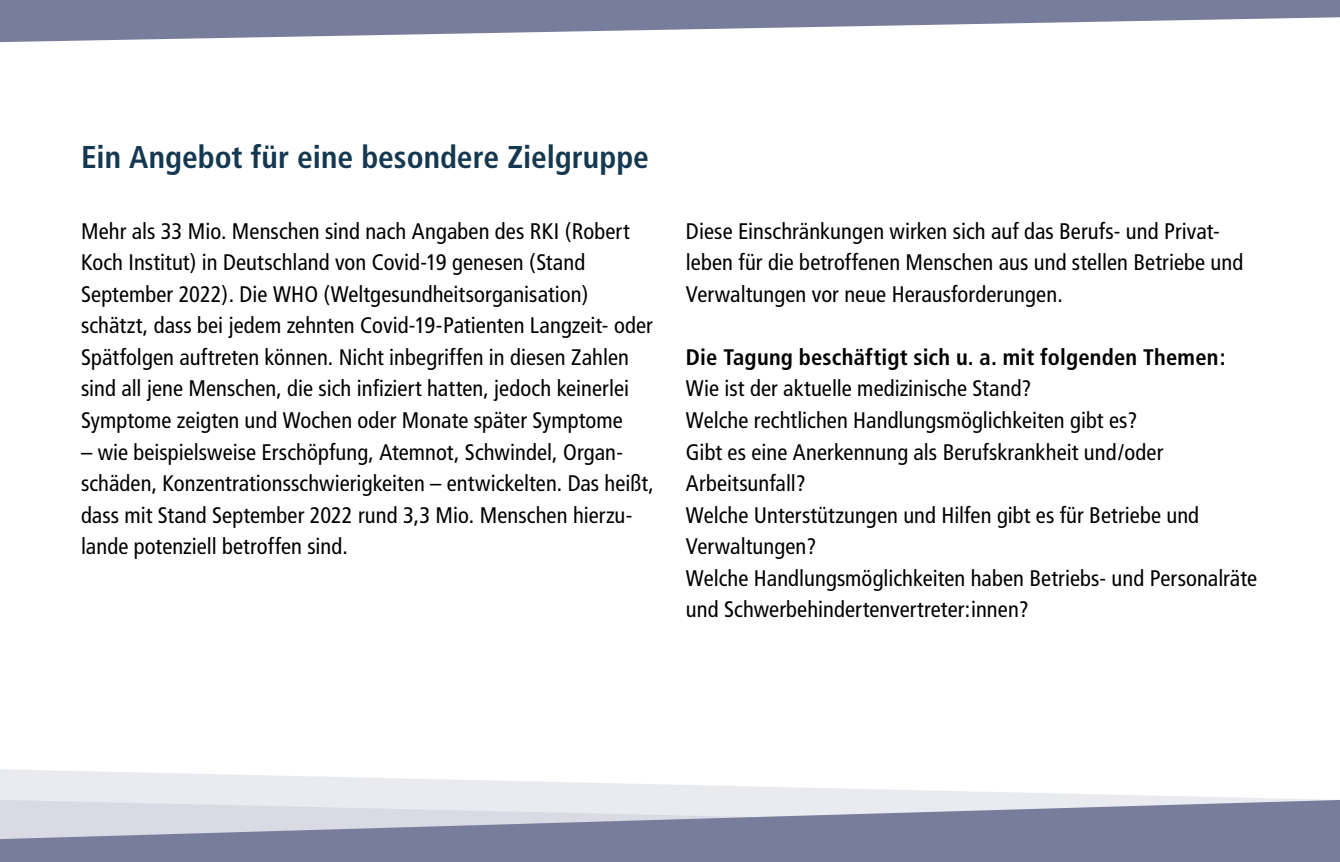
<style>
.page{position:relative;width:1340px;height:862px;background:#fff}
.page>*{position:absolute;margin:0;border:0;box-sizing:border-box;transform-origin:0 0}
.Head{font:700 condensed 31.5px "Frutiger";color:#153851}
.Text{font:condensed 22.5px/31.5px "Frutiger";letter-spacing:.005em;color:#000}
.Text-2{font:700 condensed 22.5px "Frutiger";letter-spacing:.01em;color:#000}
</style>
<div class="page">
<svg style="left:0;top:769px;width:1283px;height:30px;fill:#f2f2f5"></svg>
<svg style="left:0;top:799px;width:1339px;height:62px;background:#9a9eb5"></svg>
<svg style="left:0;top:0;width:1339px;height:42px;fill:#787d9c"></svg>
<p class="Head" style="left:81px;top:138px;width:569px">Ein Angebot für eine besondere Zielgruppe</p>
<p class="Text" style="left:81px;top:215px;width:573px">Mehr als 33 Mio. Menschen sind nach Angaben des RKI (Robert Koch Institut) in Deutschland von Covid-19 genesen (Stand September 2022). Die WHO (Weltgesundheitsorganisation) schätzt, dass bei jedem zehnten Covid-19-Patienten Langzeit- oder Spätfolgen auftreten können. Nicht inbegriffen in diesen Zahlen sind all jene Menschen, die sich infiziert hatten, jedoch keinerlei Symptome zeigten und Wochen oder Monate später Symptome</p>
<p class="Text" style="left:81px;top:436px;width:574px">– wie beispielsweise Erschöpfung, Atemnot, Schwindel, Organ&shy;schäden, Konzentrationsschwierigkeiten – entwickelten. Das heißt, dass mit Stand September 2022 rund 3,3 Mio. Menschen hierzu&shy;lande potenziell betroffen sind.</p>
<p class="Text" style="left:686px;top:215px;width:559px">Diese Einschränkungen wirken sich auf das Berufs- und Privat&shy;leben für die betroffenen Menschen aus und stellen Betriebe und<br>Verwaltungen vor neue Herausforderungen.</p>
<p class="Text-2" style="left:686px;top:343px;width:541px">Die Tagung beschäftigt sich u. a. mit folgenden Themen:</p>
<p class="Text" style="left:686px;top:373px;width:347px">Wie ist der aktuelle medizinische Stand?</p>
<p class="Text" style="left:686px;top:404px;width:453px">Welche rechtlichen Handlungsmöglichkeiten gibt es?</p>
<p class="Text" style="left:686px;top:436px;width:479px">Gibt es eine Anerkennung als Berufskrankheit und/oder<br>Arbeitsunfall?</p>
<p class="Text" style="left:686px;top:499px;width:514px">Welche Unterstützungen und Hilfen gibt es für Betriebe und<br>Verwaltungen?</p>
<p class="Text" style="left:686px;top:562px;width:572px">Welche Handlungsmöglichkeiten haben Betriebs- und Personalräte und Schwerbehindertenvertreter:innen?</p>
</div>
